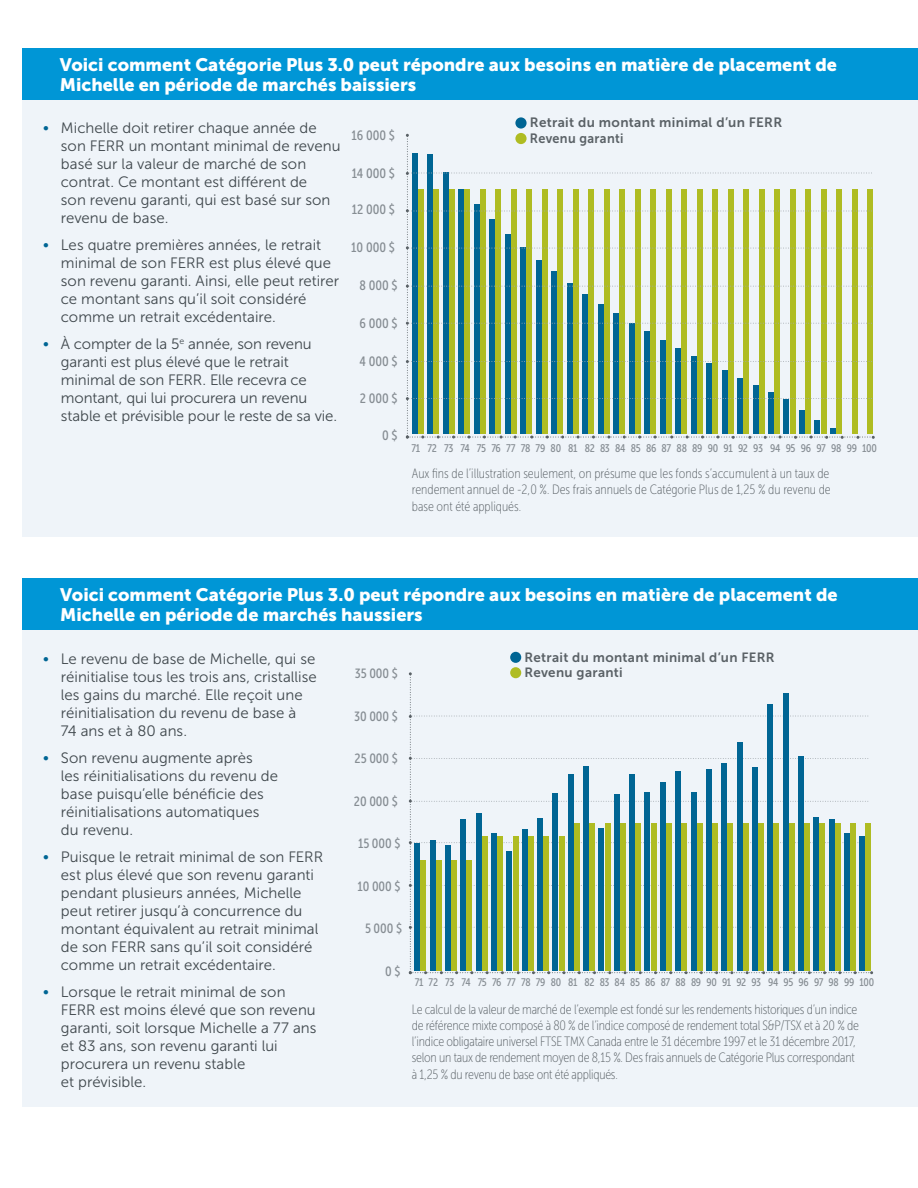
<style>
.page{position:relative;width:918px;height:1188px;background:#fff}
.page>*{position:absolute;margin:0;border:0;box-sizing:border-box;transform-origin:0 0}
.EL_Heading_6_-_12_pt{font:18px/19.5px "Museo Sans 900";color:#fff}
.t1{font:15px/18px "Museo Sans 300";color:#3f474c}
.Foot_Note_-_Museo_Co{font:13.5px/16.2px "Museo Sans Cond 100";letter-spacing:-.015em;color:#5a6166;text-align:justify}
.t2{font:13.5px "Museo Sans Cond 500";color:#868d93}
.t3{font:13.5px/15.6px "Museo Sans 700";letter-spacing:.02em;color:#5a6166}
.t4{font:13.35px/14.7px "Museo Sans 700";letter-spacing:.02em;color:#5a6166}
.t5{font:13.35px "Museo Sans Cond 500";color:#868d93}
.t6{font:11.1px "Museo Sans Cond 500";letter-spacing:-.025em;color:#868d93}
.t7{font:10.95px "Museo Sans Cond 500";letter-spacing:-.025em;color:#868d93}
.s1{font-family:"Museo Sans 100";font-size:16.5px;color:#006594}
</style>
<div class="page">
<div style="left:22px;top:99px;width:896px;height:438px;background:#eff4f9"></div>
<div style="left:22px;top:629px;width:896px;height:478px;background:#eff4f9"></div>
<div style="left:22px;top:578px;width:896px;height:51px;background:#0096d6"></div>
<div style="left:22px;top:48px;width:896px;height:52px;background:#0096d6"></div>
<svg style="left:515px;top:117px;width:12px;height:12px"></svg>
<svg style="left:406px;top:134px;width:469px;height:305px"></svg>
<svg style="left:409px;top:672px;width:464px;height:302px"></svg>
<div style="left:510px;top:652px;width:11px;height:11px;background:#006594;border-radius:50%"></div>
<div style="left:510px;top:667px;width:11px;height:11px;background:#afbc22;border-radius:50%"></div>
<div style="left:421px;top:860px;width:5px;height:111px;background:#afbc22"></div>
<div style="left:436px;top:860px;width:6px;height:111px;background:#afbc22"></div>
<div style="left:451px;top:860px;width:6px;height:111px;background:#afbc22"></div>
<div style="left:467px;top:860px;width:5px;height:111px;background:#afbc22"></div>
<div style="left:482px;top:836px;width:6px;height:135px;background:#afbc22"></div>
<div style="left:497px;top:836px;width:6px;height:135px;background:#afbc22"></div>
<div style="left:513px;top:836px;width:5px;height:135px;background:#afbc22"></div>
<div style="left:528px;top:836px;width:6px;height:135px;background:#afbc22"></div>
<div style="left:543px;top:836px;width:6px;height:135px;background:#afbc22"></div>
<div style="left:559px;top:836px;width:5px;height:135px;background:#afbc22"></div>
<div style="left:574px;top:823px;width:6px;height:148px;background:#afbc22"></div>
<div style="left:589px;top:823px;width:6px;height:148px;background:#afbc22"></div>
<div style="left:605px;top:823px;width:5px;height:148px;background:#afbc22"></div>
<div style="left:620px;top:823px;width:6px;height:148px;background:#afbc22"></div>
<div style="left:636px;top:823px;width:5px;height:148px;background:#afbc22"></div>
<div style="left:651px;top:823px;width:5px;height:148px;background:#afbc22"></div>
<div style="left:666px;top:823px;width:6px;height:148px;background:#afbc22"></div>
<div style="left:682px;top:823px;width:5px;height:148px;background:#afbc22"></div>
<div style="left:697px;top:823px;width:5px;height:148px;background:#afbc22"></div>
<div style="left:712px;top:823px;width:6px;height:148px;background:#afbc22"></div>
<div style="left:728px;top:823px;width:5px;height:148px;background:#afbc22"></div>
<div style="left:743px;top:823px;width:5px;height:148px;background:#afbc22"></div>
<div style="left:758px;top:823px;width:6px;height:148px;background:#afbc22"></div>
<div style="left:774px;top:823px;width:5px;height:148px;background:#afbc22"></div>
<div style="left:789px;top:823px;width:5px;height:148px;background:#afbc22"></div>
<div style="left:804px;top:823px;width:6px;height:148px;background:#afbc22"></div>
<div style="left:820px;top:823px;width:5px;height:148px;background:#afbc22"></div>
<div style="left:835px;top:823px;width:6px;height:148px;background:#afbc22"></div>
<div style="left:850px;top:823px;width:6px;height:148px;background:#afbc22"></div>
<div style="left:866px;top:823px;width:5px;height:148px;background:#afbc22"></div>
<div style="left:415px;top:844px;width:5px;height:127px;background:#006594"></div>
<div style="left:430px;top:841px;width:5px;height:130px;background:#006594"></div>
<div style="left:445px;top:845px;width:6px;height:126px;background:#006594"></div>
<div style="left:461px;top:819px;width:5px;height:152px;background:#006594"></div>
<div style="left:476px;top:813px;width:5px;height:158px;background:#006594"></div>
<div style="left:491px;top:833px;width:6px;height:138px;background:#006594"></div>
<div style="left:507px;top:851px;width:5px;height:120px;background:#006594"></div>
<div style="left:522px;top:830px;width:5px;height:141px;background:#006594"></div>
<div style="left:537px;top:818px;width:6px;height:153px;background:#006594"></div>
<div style="left:553px;top:793px;width:5px;height:178px;background:#006594"></div>
<div style="left:568px;top:774px;width:6px;height:197px;background:#006594"></div>
<div style="left:583px;top:766px;width:6px;height:205px;background:#006594"></div>
<div style="left:599px;top:828px;width:5px;height:143px;background:#006594"></div>
<div style="left:614px;top:794px;width:6px;height:177px;background:#006594"></div>
<div style="left:629px;top:774px;width:6px;height:197px;background:#006594"></div>
<div style="left:645px;top:793px;width:5px;height:178px;background:#006594"></div>
<div style="left:660px;top:782px;width:6px;height:189px;background:#006594"></div>
<div style="left:675px;top:772px;width:6px;height:199px;background:#006594"></div>
<div style="left:691px;top:792px;width:5px;height:179px;background:#006594"></div>
<div style="left:706px;top:769px;width:6px;height:202px;background:#006594"></div>
<div style="left:721px;top:763px;width:6px;height:208px;background:#006594"></div>
<div style="left:737px;top:742px;width:5px;height:229px;background:#006594"></div>
<div style="left:752px;top:767px;width:6px;height:204px;background:#006594"></div>
<div style="left:767px;top:704px;width:6px;height:267px;background:#006594"></div>
<div style="left:783px;top:694px;width:5px;height:277px;background:#006594"></div>
<div style="left:798px;top:756px;width:6px;height:215px;background:#006594"></div>
<div style="left:814px;top:818px;width:5px;height:153px;background:#006594"></div>
<div style="left:829px;top:819px;width:5px;height:152px;background:#006594"></div>
<div style="left:844px;top:833px;width:6px;height:138px;background:#006594"></div>
<div style="left:860px;top:837px;width:5px;height:134px;background:#006594"></div>
<h6 class="EL_Heading_6_-_12_pt" style="left:60px;top:55px;width:779px">Voici comment Catégorie Plus 3.0 peut répondre aux besoins en matière de placement de<br>Michelle en période de marchés baissiers</h6>
<p class="t1" style="left:61px;top:118px;width:281px;text-indent:-18px"><span class="s1">•</span> Michelle doit retirer chaque année de son FERR un montant minimal de revenu basé sur la valeur de marché de son contrat. Ce montant est différent de<br>son revenu garanti, qui est basé sur son revenu de base.</p>
<p class="t1" style="left:61px;top:235px;width:280px;text-indent:-18px"><span class="s1">•</span> Les quatre premières années, le retrait minimal de son FERR est plus élevé que son revenu garanti. Ainsi, elle peut retirer ce montant sans qu’il soit considéré comme un retrait excédentaire.</p>
<p class="t1" style="left:61px;top:334px;width:278px;text-indent:-18px"><span class="s1">•</span> À compter de la 5<sup>e</sup> année, son revenu garanti est plus élevé que le retrait minimal de son FERR. Elle recevra ce montant, qui lui procurera un revenu stable et prévisible pour le reste de sa vie.</p>
<p class="t3" style="left:530px;top:115px;width:254px">Retrait du montant minimal d’un FERR<br>Revenu garanti</p>
<p class="t2" style="left:351px;top:128px;width:45px">16 000 $</p>
<p class="t2" style="left:352px;top:166px;width:45px">14 000 $</p>
<p class="t2" style="left:352px;top:202px;width:45px">12 000 $</p>
<p class="t2" style="left:351px;top:239px;width:45px">10 000 $</p>
<p class="t2" style="left:360px;top:278px;width:39px">8 000 $</p>
<p class="t2" style="left:360px;top:316px;width:39px">6 000 $</p>
<p class="t2" style="left:360px;top:354px;width:39px">4 000 $</p>
<p class="t2" style="left:360px;top:391px;width:39px">2 000 $</p>
<p class="t2" style="left:382px;top:428px;width:17px">0 $</p>
<p class="t6" style="left:411px;top:442px;width:467px">71 72 73 74 75 76 77 78 79 80 81 82 83 84 85 86 87 88 89 90 91 92 93 94 95 96 97 98 99 100</p>
<p class="Foot_Note_-_Museo_Co" style="left:412px;top:466px;width:420px">Aux fins de l’illustration seulement, on présume que les fonds s’accumulent à un taux de rendement annuel de -2,0 %. Des frais annuels de Catégorie Plus de 1,25 % du revenu de base ont été appliqués.</p>
<h6 class="EL_Heading_6_-_12_pt" style="left:60px;top:585px;width:779px">Voici comment Catégorie Plus 3.0 peut répondre aux besoins en matière de placement de<br>Michelle en période de marchés haussiers</h6>
<p class="t1" style="left:61px;top:650px;width:257px;text-indent:-18px"><span class="s1">•</span> Le revenu de base de Michelle, qui se réinitialise tous les trois ans, cristallise les gains du marché. Elle reçoit une réinitialisation du revenu de base à<br>74 ans et à 80 ans.</p>
<p class="t1" style="left:61px;top:749px;width:219px;text-indent:-18px"><span class="s1">•</span> Son revenu augmente après<br>les réinitialisations du revenu de base puisqu’elle bénéficie des réinitialisations automatiques du revenu.</p>
<p class="t1" style="left:61px;top:848px;width:264px;text-indent:-18px"><span class="s1">•</span> Puisque le retrait minimal de son FERR est plus élevé que son revenu garanti pendant plusieurs années, Michelle peut retirer jusqu’à concurrence du montant équivalent au retrait minimal de son FERR sans qu’il soit considéré comme un retrait excédentaire.</p>
<p class="t1" style="left:61px;top:983px;width:257px;text-indent:-18px"><span class="s1">•</span> Lorsque le retrait minimal de son<br>FERR est moins élevé que son revenu garanti, soit lorsque Michelle a 77 ans et 83 ans, son revenu garanti lui procurera un revenu stable<br>et prévisible.</p>
<p class="t5" style="left:355px;top:666px;width:45px">35 000 $</p>
<p class="t5" style="left:354px;top:709px;width:45px">30 000 $</p>
<p class="t4" style="left:525px;top:650px;width:251px">Retrait du montant minimal d’un FERR<br>Revenu garanti</p>
<p class="t5" style="left:355px;top:751px;width:45px">25 000 $</p>
<p class="t5" style="left:354px;top:794px;width:45px">20 000 $</p>
<p class="t5" style="left:358px;top:836px;width:44px">15 000 $</p>
<p class="t5" style="left:357px;top:879px;width:45px">10 000 $</p>
<p class="t5" style="left:365px;top:921px;width:39px">5 000 $</p>
<p class="t5" style="left:385px;top:964px;width:17px">0 $</p>
<p class="t7" style="left:415px;top:976px;width:461px">71 72 73 74 75 76 77 78 79 80 81 82 83 84 85 86 87 88 89 90 91 92 93 94 95 96 97 98 99 100</p>
<p class="Foot_Note_-_Museo_Co" style="left:412px;top:1001px;width:449px;text-align:left">Le calcul de la valeur de marché de l’exemple est fondé sur les rendements historiques d’un indice de référence mixte composé à 80 % de l’indice composé de rendement total S&amp;P/TSX et à 20 % de l’indice obligataire universel FTSE TMX Canada entre le 31 décembre 1997 et le 31 décembre 2017, selon un taux de rendement moyen de 8,15 %. Des frais annuels de Catégorie Plus correspondant à 1,25 % du revenu de base ont été appliqués.</p>
</div>
